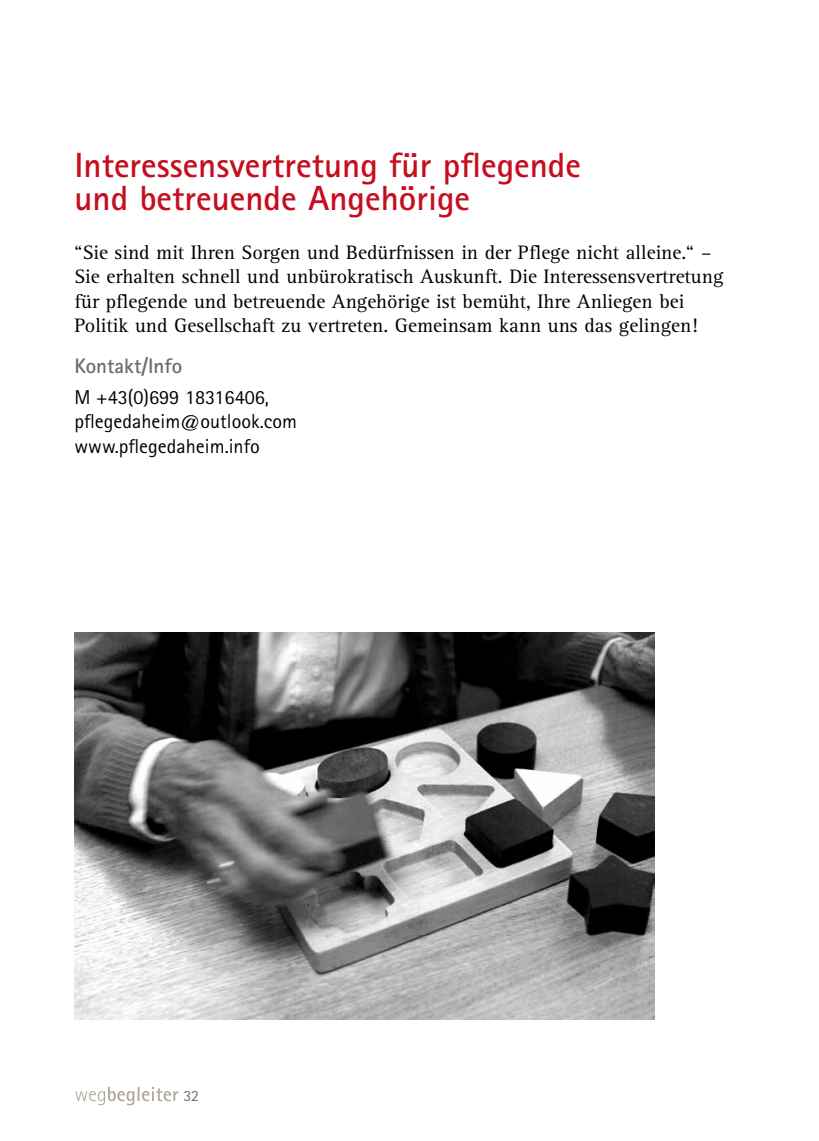
<style>
.page{position:relative;width:819px;height:1141px;background:#fff}
.page>*{position:absolute;margin:0;border:0;box-sizing:border-box;transform-origin:0 0}
.t1{font:700 35px/33.2px "Agfa Rotis Sans Serif";color:#c50e1f}
.t2{font:700 21px "Agfa Rotis Sans Serif";color:#746b67}
.t3{font:20.12px/24.5px "Agfa Rotis Serif";color:#000}
.t4{font:20.12px/24.5px "Agfa Rotis Sans Serif";color:#000}
.t5{font:15.75px "Agfa Rotis Sans Serif";color:#746b67}
</style>
<div class="page">
<svg style="left:75px;top:1087px;width:103px;height:18px"></svg>
<img style="left:74px;top:632px;width:580px;height:387px">
<h1 class="t1" style="left:74px;top:147px;width:508px">Interessensvertretung für pflegende und betreuende Angehörige</h1>
<p class="t3" style="left:74px;top:240px;width:650px">“Sie sind mit Ihren Sorgen und Bedürfnissen in der Pflege nicht alleine.“ – Sie erhalten schnell und unbürokratisch Auskunft. Die Interessensvertretung für pflegende und betreuende Angehörige ist bemüht, Ihre Anliegen bei Politik und Gesellschaft zu vertreten. Gemeinsam kann uns das gelingen!</p>
<p class="t2" style="left:74px;top:353px;width:109px">Kontakt/Info</p>
<p class="t4" style="left:74px;top:385px;width:224px">M +43(0)699 18316406, pflegedaheim@outlook.com www.pflegedaheim.info</p>
<p class="t5" style="left:183px;top:1086px;width:17px">32</p>
</div>
